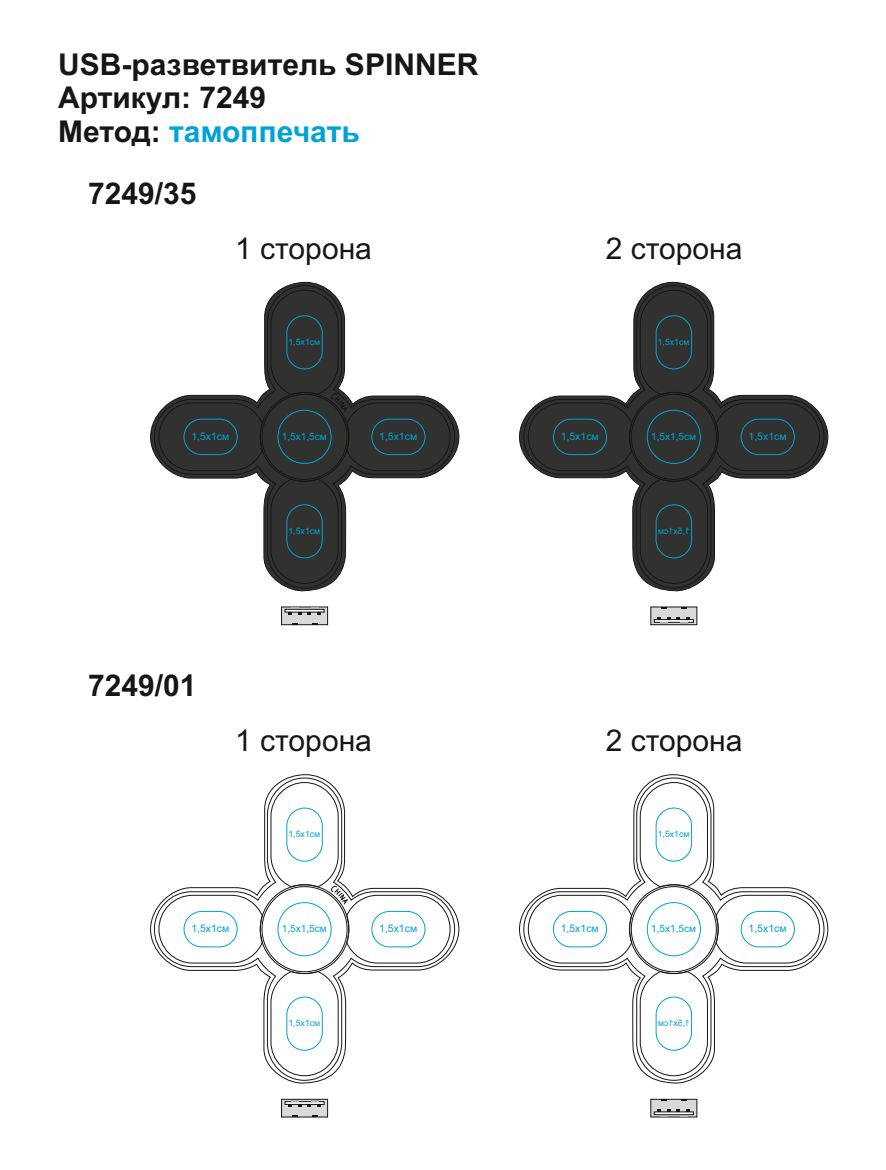
<style>
.page{position:relative;width:886px;height:1170px;background:#fff}
.page>*{position:absolute;margin:0;border:0;box-sizing:border-box;transform-origin:0 0}
.t1{font:700 30px/33.5px "Arial";color:#151616}
.t2{font:30px "Arial";color:#151616}
.t3{font:10.5px "Arial";color:#00a3d4}
.t4{font:10.12px "Arial";color:#00a3d4}
.t5{font:8.75px "Arial";color:#00a3d4}
.s1{color:#00a3d4}
</style>
<div class="page">
<svg style="left:150px;top:281px;width:310px;height:311px"></svg>
<svg style="left:154px;top:285px;width:301px;height:303px"></svg>
<svg style="left:158px;top:402px;width:105px;height:69px;background:#323333"></svg>
<svg style="left:270px;top:478px;width:69px;height:106px;background:#303231"></svg>
<svg style="left:270px;top:290px;width:181px;height:181px"></svg>
<div style="left:371px;top:419px;width:54px;height:36px;border:1px solid #00a3d4;border-radius:18px"></div>
<div style="left:286px;top:315px;width:37px;height:54px;border:1px solid #00a3d4;border-radius:18px"></div>
<div style="left:286px;top:504px;width:37px;height:54px;border:1px solid #00a3d4;border-radius:18px"></div>
<div style="left:184px;top:419px;width:54px;height:36px;border:1px solid #00a3d4;border-radius:18px"></div>
<svg style="left:281px;top:606px;width:47px;height:19px"></svg>
<svg style="left:523px;top:285px;width:302px;height:303px"></svg>
<svg style="left:528px;top:402px;width:104px;height:69px;background:#313333"></svg>
<svg style="left:715px;top:402px;width:105px;height:69px;background:#313333"></svg>
<svg style="left:639px;top:290px;width:69px;height:105px;background:#313232"></svg>
<div style="left:647px;top:410px;width:54px;height:54px;border:1px solid #00a3d4;border-radius:50%"></div>
<div style="left:553px;top:419px;width:54px;height:36px;border:1px solid #00a3d4;border-radius:18px"></div>
<div style="left:656px;top:315px;width:36px;height:54px;border:1px solid #00a3d4;border-radius:18px"></div>
<div style="left:741px;top:419px;width:54px;height:36px;border:1px solid #00a3d4;border-radius:18px"></div>
<svg style="left:650px;top:606px;width:47px;height:19px"></svg>
<svg style="left:154px;top:778px;width:301px;height:302px"></svg>
<svg style="left:158px;top:894px;width:105px;height:69px"></svg>
<svg style="left:270px;top:970px;width:69px;height:106px"></svg>
<svg style="left:270px;top:782px;width:181px;height:181px"></svg>
<div style="left:371px;top:911px;width:54px;height:36px;border:1px solid #00a3d4;border-radius:18px"></div>
<div style="left:286px;top:807px;width:37px;height:54px;border:1px solid #00a3d4;border-radius:18px"></div>
<div style="left:286px;top:996px;width:37px;height:54px;border:1px solid #00a3d4;border-radius:18px"></div>
<div style="left:184px;top:911px;width:54px;height:36px;border:1px solid #00a3d4;border-radius:18px"></div>
<svg style="left:281px;top:1098px;width:47px;height:19px"></svg>
<svg style="left:523px;top:778px;width:302px;height:302px"></svg>
<svg style="left:528px;top:894px;width:104px;height:69px"></svg>
<svg style="left:715px;top:894px;width:105px;height:69px"></svg>
<svg style="left:639px;top:782px;width:69px;height:105px"></svg>
<div style="left:647px;top:902px;width:54px;height:54px;border:1px solid #00a3d4;border-radius:50%"></div>
<div style="left:553px;top:911px;width:54px;height:36px;border:1px solid #00a3d4;border-radius:18px"></div>
<div style="left:656px;top:807px;width:36px;height:54px;border:1px solid #00a3d4;border-radius:18px"></div>
<div style="left:741px;top:911px;width:54px;height:36px;border:1px solid #00a3d4;border-radius:18px"></div>
<svg style="left:650px;top:1098px;width:47px;height:19px"></svg>
<svg style="left:639px;top:478px;width:69px;height:106px;background:#303333"></svg>
<svg style="left:639px;top:970px;width:69px;height:106px"></svg>
<p class="t1" style="left:58px;top:50px;width:422px">USB-разветвитель SPINNER<br>Артикул: 7249<br>Метод: <span class="s1">тамоппечать</span></p>
<p class="t1" style="left:88px;top:179px;width:110px">7249/35</p>
<p class="t2" style="left:235px;top:237px;width:138px">1 сторона</p>
<p class="t2" style="left:606px;top:237px;width:138px">2 сторона</p>
<p class="t5" style="left:288px;top:338px;width:33px">1,5х1см</p>
<p class="t3" style="left:191px;top:432px;width:39px">1,5х1см</p>
<p class="t4" style="left:282px;top:432px;width:47px">1,5х1,5см</p>
<p class="t3" style="left:379px;top:432px;width:39px">1,5х1см</p>
<p class="t1" style="left:88px;top:671px;width:110px">7249/01</p>
<p class="t5" style="left:288px;top:527px;width:33px">1,5х1см</p>
<p class="t5" style="left:658px;top:338px;width:33px">1,5х1см</p>
<p class="t3" style="left:561px;top:432px;width:39px">1,5х1см</p>
<p class="t4" style="left:651px;top:432px;width:47px">1,5х1,5см</p>
<p class="t3" style="left:748px;top:432px;width:39px">1,5х1см</p>
<p class="t2" style="left:235px;top:729px;width:138px">1 сторона</p>
<p class="t2" style="left:606px;top:729px;width:138px">2 сторона</p>
<p class="t5" style="left:288px;top:830px;width:33px">1,5х1см</p>
<p class="t3" style="left:191px;top:924px;width:39px">1,5х1см</p>
<p class="t4" style="left:282px;top:924px;width:47px">1,5х1,5см</p>
<p class="t3" style="left:379px;top:924px;width:39px">1,5х1см</p>
<p class="t5" style="left:288px;top:1019px;width:33px">1,5х1см</p>
<p class="t5" style="left:658px;top:830px;width:33px">1,5х1см</p>
<p class="t3" style="left:561px;top:924px;width:39px">1,5х1см</p>
<p class="t4" style="left:651px;top:924px;width:47px">1,5х1,5см</p>
<p class="t3" style="left:748px;top:924px;width:39px">1,5х1см</p>
</div>
